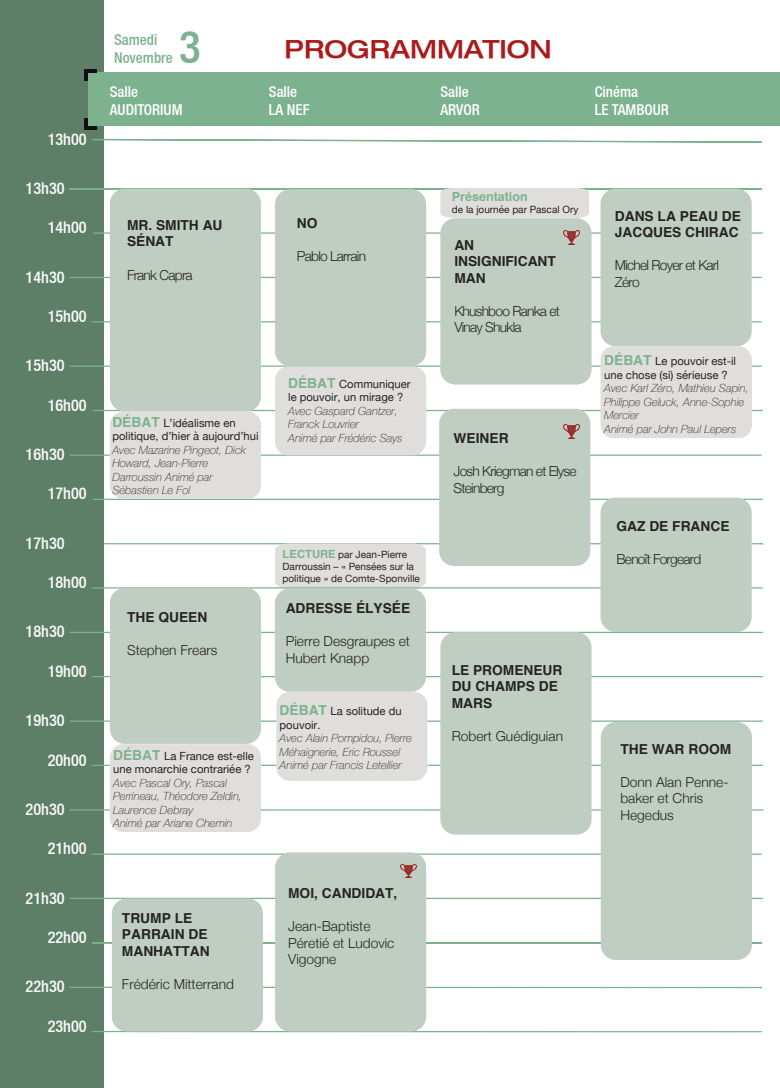
<style>
.page{position:relative;width:780px;height:1088px;background:#fff}
.page>*{position:absolute;margin:0;border:0;box-sizing:border-box;transform-origin:0 0}
.t1{font:500 condensed 45px "Helvetica Neue";color:#7db28f}
.t2{font:500 expanded 25px "Helvetica Neue";color:#aa1b1a}
.t3{font:500 condensed 16.25px "Helvetica Neue";color:#f9f9f9}
.t4{font:500 condensed 15px/18px "Helvetica Neue";color:#fff}
.t5{font:500 condensed 15px/18px "Helvetica Neue";color:#7db28f}
.t6{font:700 13.75px/16.5px "Helvetica";color:#252323}
.t7{font:300 13.75px/16.5px "Helvetica Neue";color:#252323}
.t8{font:300 13.75px/16.5px "Helvetica Neue";letter-spacing:-.055em;color:#252323}
.t9{font:700 12.5px "Helvetica";color:#7db28f}
.t10{font:italic 100 11.25px/13.5px "Helvetica Neue";color:#252323}
.t11{font:11.25px/13.5px "Helvetica Neue";color:#252323}
.t12{font:10px/12px "Helvetica Neue";color:#252323}
.s1{font-family:"Helvetica";font-weight:700;font-size:13.75px;color:#7db28f}
.s2{font-family:"Helvetica";font-weight:700;font-size:11.25px;color:#7db28f}
</style>
<div class="page">
<div style="left:0;top:0;width:104px;height:1088px;background:#5d7f67"></div>
<div style="left:88px;top:73px;width:691px;height:53px;background:#7db28f"></div>
<svg style="left:69px;top:276px;width:693px;height:3px"></svg>
<svg style="left:69px;top:365px;width:693px;height:3px"></svg>
<svg style="left:69px;top:631px;width:694px;height:3px"></svg>
<svg style="left:69px;top:454px;width:693px;height:3px"></svg>
<svg style="left:69px;top:897px;width:694px;height:3px"></svg>
<svg style="left:69px;top:986px;width:693px;height:3px"></svg>
<svg style="left:69px;top:720px;width:694px;height:2px"></svg>
<svg style="left:92px;top:138px;width:670px;height:5px"></svg>
<svg style="left:92px;top:320px;width:670px;height:3px"></svg>
<svg style="left:93px;top:409px;width:670px;height:3px"></svg>
<svg style="left:92px;top:675px;width:671px;height:3px"></svg>
<svg style="left:93px;top:498px;width:670px;height:3px"></svg>
<svg style="left:92px;top:542px;width:672px;height:47px"></svg>
<svg style="left:92px;top:941px;width:670px;height:3px"></svg>
<svg style="left:92px;top:1030px;width:670px;height:3px"></svg>
<svg style="left:92px;top:764px;width:671px;height:3px"></svg>
<svg style="left:92px;top:853px;width:670px;height:2px"></svg>
<svg style="left:69px;top:809px;width:695px;height:2px"></svg>
<div style="left:110px;top:189px;width:151px;height:223px;background:#c0cdc2;border-radius:15px"></div>
<div style="left:110px;top:411px;width:151px;height:88px;background:#e0dedc;border-radius:13px"></div>
<div style="left:110px;top:588px;width:151px;height:156px;background:#c0cdc2;border-radius:15px"></div>
<div style="left:110px;top:744px;width:151px;height:88px;background:#e0dedc;border-radius:13px"></div>
<div style="left:112px;top:898px;width:151px;height:133px;background:#c0cdc2;border-radius:15px"></div>
<div style="left:275px;top:189px;width:151px;height:177px;background:#c0cdc2;border-radius:15px"></div>
<div style="left:275px;top:366px;width:151px;height:89px;background:#e0dedc;border-radius:14px"></div>
<div style="left:275px;top:588px;width:151px;height:104px;background:#c0cdc2;border-radius:15px"></div>
<div style="left:276px;top:692px;width:151px;height:89px;background:#e0dedc;border-radius:14px"></div>
<div style="left:275px;top:852px;width:151px;height:179px;background:#c0cdc2;border-radius:15px"></div>
<svg style="left:69px;top:188px;width:693px;height:30px"></svg>
<div style="left:440px;top:218px;width:151px;height:167px;background:#c0cdc2;border-radius:15px"></div>
<div style="left:439px;top:409px;width:151px;height:157px;background:#c0cdc2;border-radius:15px"></div>
<div style="left:440px;top:632px;width:151px;height:202px;background:#c0cdc2;border-radius:15px"></div>
<div style="left:600px;top:189px;width:151px;height:157px;background:#c0cdc2;border-radius:15px"></div>
<div style="left:600px;top:346px;width:152px;height:92px;background:#e0dedc;border-radius:13px"></div>
<div style="left:600px;top:498px;width:151px;height:134px;background:#c0cdc2;border-radius:15px"></div>
<div style="left:600px;top:722px;width:152px;height:238px;background:#c0cdc2;border-radius:15px"></div>
<img style="left:400px;top:864px;width:16px;height:14px">
<svg style="left:406px;top:866px;width:4px;height:5px"></svg>
<img style="left:564px;top:425px;width:15px;height:13px">
<svg style="left:569px;top:427px;width:5px;height:5px"></svg>
<img style="left:563px;top:231px;width:16px;height:13px">
<svg style="left:93px;top:232px;width:670px;height:5px"></svg>
<hr style="left:84px;top:69px;width:4px;height:12px;background:#120e13">
<hr style="left:84px;top:118px;width:4px;height:11px;background:#120e13">
<hr style="left:86px;top:69px;width:10px;height:4px;background:#120e13">
<svg style="left:88px;top:126px;width:8px;height:3px"></svg>
<h3 class="t3" style="left:48px;top:129px;width:41px">13h00</h3>
<h3 class="t3" style="left:26px;top:179px;width:41px">13h30</h3>
<h3 class="t3" style="left:48px;top:218px;width:41px">14h00</h3>
<h3 class="t3" style="left:26px;top:267px;width:41px">14h30</h3>
<h3 class="t3" style="left:48px;top:307px;width:41px">15h00</h3>
<h3 class="t3" style="left:26px;top:356px;width:41px">15h30</h3>
<h3 class="t3" style="left:48px;top:395px;width:41px">16h00</h3>
<h3 class="t3" style="left:26px;top:445px;width:41px">16h30</h3>
<h3 class="t3" style="left:48px;top:484px;width:41px">17h00</h3>
<h3 class="t3" style="left:26px;top:533px;width:41px">17h30</h3>
<h3 class="t3" style="left:48px;top:573px;width:41px">18h00</h3>
<h3 class="t3" style="left:26px;top:622px;width:41px">18h30</h3>
<h3 class="t3" style="left:48px;top:661px;width:41px">19h00</h3>
<h3 class="t3" style="left:26px;top:711px;width:41px">19h30</h3>
<h3 class="t3" style="left:48px;top:750px;width:41px">20h00</h3>
<h3 class="t3" style="left:26px;top:799px;width:41px">20h30</h3>
<h3 class="t3" style="left:48px;top:839px;width:41px">21h00</h3>
<h3 class="t3" style="left:26px;top:888px;width:41px">21h30</h3>
<h3 class="t3" style="left:48px;top:927px;width:41px">22h00</h3>
<h3 class="t3" style="left:26px;top:977px;width:41px">22h30</h3>
<h3 class="t3" style="left:48px;top:1016px;width:41px">23h00</h3>
<h3 class="t5" style="left:114px;top:30px;width:60px">Samedi<br>Novembre</h3>
<h1 class="t1" style="left:179px;top:20px;width:23px">3</h1>
<h3 class="t4" style="left:110px;top:82px;width:74px">Salle<br>AUDITORIUM</h3>
<h3 class="t4" style="left:269px;top:82px;width:42px">Salle<br>LA NEF</h3>
<h3 class="t4" style="left:440px;top:82px;width:41px">Salle<br>ARVOR</h3>
<h3 class="t4" style="left:594px;top:82px;width:76px">Cinéma<br>LE TAMBOUR</h3>
<h2 class="t2" style="left:284px;top:34px;width:269px">PROGRAMMATION</h2>
<p class="t6" style="left:127px;top:218px;width:97px">MR. SMITH AU<br>SÉNAT</p>
<p class="t8" style="left:127px;top:266px;width:67px">Frank Capra</p>
<p class="t6" style="left:297px;top:216px;width:22px">NO</p>
<p class="t8" style="left:297px;top:248px;width:71px">Pablo Larrain</p>
<p class="t11" style="left:112px;top:416px;width:148px"><span class="s1">DÉBAT</span> L’idéalisme en politique, d’hier à aujourd’hui</p>
<p class="t10" style="left:112px;top:443px;width:135px">Avec Mazarine Pingeot, Dick<br>Howard, Jean-Pierre<br>Darroussin Animé par<br>Sébastien Le Fol</p>
<p class="t11" style="left:288px;top:377px;width:124px"><span class="s1">DÉBAT</span> Communiquer le pouvoir, un mirage ?</p>
<p class="t10" style="left:288px;top:404px;width:116px">Avec Gaspard Gantzer,<br>Franck Louvrier<br>Animé par Frédéric Says</p>
<p class="t6" style="left:127px;top:610px;width:82px">THE QUEEN</p>
<p class="t7" style="left:127px;top:641px;width:92px">Stephen Frears</p>
<p class="t11" style="left:113px;top:749px;width:142px"><span class="s1">DÉBAT</span> La France est-elle une monarchie contrariée ?</p>
<p class="t10" style="left:113px;top:776px;width:130px">Avec Pascal Ory, Pascal<br>Perrineau, Théodore Zeldin,<br>Laurence Debray<br>Animé par Ariane Chemin</p>
<p class="t12" style="left:282px;top:549px;width:139px"><span class="s2">LECTURE</span> par Jean-Pierre<br>Darroussin – « Pensées sur la politique » de Comte-Sponville</p>
<p class="t6" style="left:286px;top:601px;width:126px">ADRESSE ÉLYSÉE</p>
<p class="t7" style="left:286px;top:633px;width:126px">Pierre Desgraupes et<br>Hubert Knapp</p>
<p class="t11" style="left:279px;top:704px;width:124px"><span class="s1">DÉBAT</span> La solitude du pouvoir.</p>
<p class="t10" style="left:279px;top:731px;width:134px">Avec Alain Pompidou, Pierre<br>Méhaignerie, Eric Roussel<br>Animé par Francis Letellier</p>
<p class="t6" style="left:122px;top:911px;width:89px">TRUMP LE<br>PARRAIN DE<br>MANHATTAN</p>
<p class="t7" style="left:122px;top:975px;width:113px">Frédéric Mitterrand</p>
<p class="t6" style="left:288px;top:886px;width:111px">MOI, CANDIDAT,</p>
<p class="t7" style="left:288px;top:917px;width:108px">Jean-Baptiste<br>Péretié et Ludovic<br>Vigogne</p>
<p class="t9" style="left:452px;top:191px;width:77px">Présentation</p>
<p class="t12" style="left:452px;top:203px;width:128px">de la journée par Pascal Ory</p>
<p class="t6" style="left:454px;top:238px;width:103px">AN<br>INSIGNIFICANT<br>MAN</p>
<p class="t8" style="left:454px;top:302px;width:107px">Khushboo Ranka et<br>Vinay Shukla</p>
<p class="t6" style="left:453px;top:431px;width:56px">WEINER</p>
<p class="t8" style="left:453px;top:463px;width:124px">Josh Kriegman et Elyse<br>Steinberg</p>
<p class="t6" style="left:614px;top:209px;width:128px">DANS LA PEAU DE<br>JACQUES CHIRAC</p>
<p class="t8" style="left:614px;top:257px;width:106px">Michel Royer et Karl<br>Zéro</p>
<p class="t11" style="left:604px;top:354px;width:133px"><span class="s1">DÉBAT</span> Le pouvoir est-il une chose (si) sérieuse ?</p>
<p class="t10" style="left:604px;top:381px;width:146px">Avec Karl Zéro, Mathieu Sapin,<br>Philippe Geluck, Anne-Sophie<br>Mercier<br>Animé par John Paul Lepers</p>
<p class="t6" style="left:616px;top:519px;width:115px">GAZ DE FRANCE</p>
<p class="t8" style="left:616px;top:551px;width:86px">Benoît Forgeard</p>
<p class="t6" style="left:451px;top:663px;width:112px">LE PROMENEUR<br>DU CHAMPS DE<br>MARS</p>
<p class="t7" style="left:451px;top:727px;width:113px">Robert Guédiguian</p>
<p class="t6" style="left:620px;top:742px;width:112px">THE WAR ROOM</p>
<p class="t7" style="left:620px;top:773px;width:109px">Donn Alan Penne&shy;baker et Chris<br>Hegedus</p>
</div>
